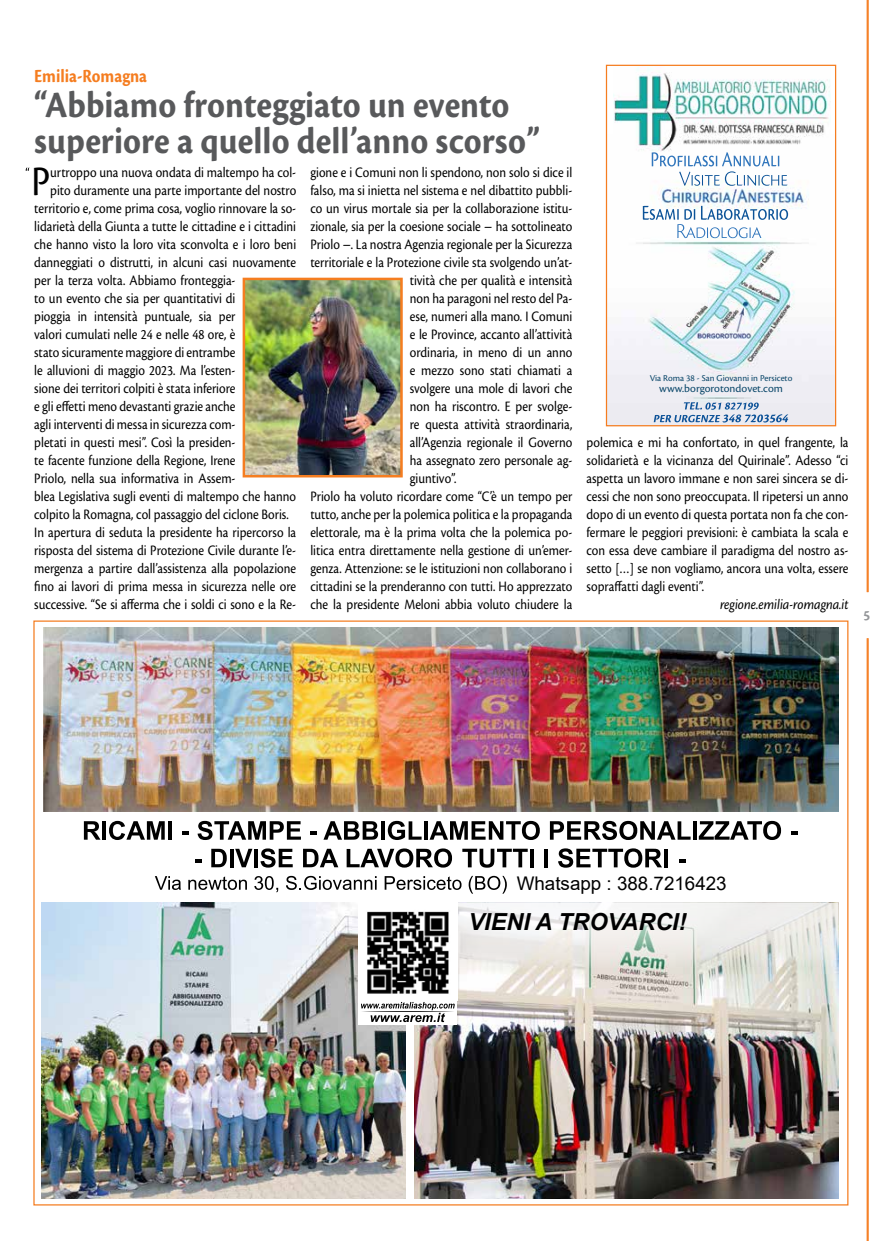
<style>
.page{position:relative;width:886px;height:1241px;background:#fff}
.page>*{position:absolute;margin:0;border:0;box-sizing:border-box;transform-origin:0 0}
.t1{font:43.62px "Cronos Pro";color:#000;scale:.87 1}
.t2{font:700 38.75px/35px "Cronos Pro";color:#58595b;scale:.9 1}
.t3{font:italic 700 23.5px "Arial";color:#000}
.t4{font:700 19.38px "Cronos Pro";color:#f57d20;scale:.87 1}
.t5{font:18.88px "Arial";color:#000}
.t6{font:15px/18px "Cronos Pro";color:#000;text-align:justify;scale:.87 1}
.t7{font:italic 15px "Cronos Pro";letter-spacing:-.005em;color:#000;scale:.9 1}
.t8{font:700 15px "Cronos Pro";color:#939598;scale:.9 1}
.t9{font:11.5px "Cronos Pro";color:#0b476a}
.t10{font:9.38px "Cronos Pro";color:#0b476a}
</style>
<div class="page">
<hr style="left:868px;top:0;width:1px;height:592px;background:#f57d20">
<hr style="left:867px;top:0;width:1px;height:592px;background:#f57d20">
<hr style="left:868px;top:638px;width:1px;height:602px;background:#f57d20">
<hr style="left:867px;top:638px;width:1px;height:602px;background:#f57d20">
<img style="left:608px;top:67px;width:226px;height:357px">
<img style="left:684px;top:402px;width:75px;height:8px">
<img style="left:729px;top:414px;width:59px;height:8px">
<img style="left:679px;top:171px;width:100px;height:15px">
<img style="left:677px;top:224px;width:84px;height:14px">
<img style="left:652px;top:152px;width:127px;height:14px">
<img style="left:643px;top:206px;width:145px;height:14px">
<div style="left:606px;top:65px;width:7px;height:68px;background:#fff"></div>
<hr style="left:831px;top:65px;width:4px;height:68px;background:#fff">
<div style="left:606px;top:65px;width:230px;height:361px;border:1px solid #f57d20"></div>
<img style="left:246px;top:280px;width:154px;height:194px">
<div style="left:243px;top:277px;width:160px;height:200px;border:2px solid #f57d20"></div>
<img style="left:33px;top:620px;width:816px;height:585px">
<svg style="left:26px;top:167px;width:3px;height:4px"></svg>
<p class="t4" style="left:34px;top:65px;width:131px">Emilia-Romagna</p>
<h2 class="t2" style="left:34px;top:88px;width:563px">“Abbiamo fronteggiato un evento superiore a quello dell’anno scorso”</h2>
<h1 class="t1" style="left:32px;top:156px;width:23px">P</h1>
<p class="t6" style="left:50px;top:163px;width:284px">urtroppo una nuova ondata di maltempo ha col-</p>
<p class="t6" style="left:310px;top:163px;width:303px">gione e i Comuni non li spendono, non solo si dice il</p>
<p class="t6" style="left:310px;top:181px;width:303px">falso, ma si inietta nel sistema e nel dibattito pubbli-</p>
<p class="t6" style="left:310px;top:199px;width:303px">co un virus mortale sia per la collaborazione istitu-</p>
<p class="t6" style="left:310px;top:217px;width:303px">zionale, sia per la coesione sociale - ha sottolineato</p>
<p class="t6" style="left:310px;top:235px;width:303px">Priolo -. La nostra Agenzia regionale per la Sicurezza</p>
<p class="t6" style="left:310px;top:253px;width:303px">territoriale e la Protezione civile sta svolgendo un’at-</p>
<p class="t6" style="left:410px;top:271px;width:188px">tività che per qualità e intensità</p>
<p class="t6" style="left:410px;top:289px;width:188px">non ha paragoni nel resto del Pa-</p>
<p class="t6" style="left:410px;top:307px;width:188px">ese, numeri alla mano. I Comuni</p>
<p class="t6" style="left:410px;top:325px;width:188px">e le Province, accanto all’attività</p>
<p class="t6" style="left:410px;top:343px;width:188px">ordinaria, in meno di un anno</p>
<p class="t6" style="left:410px;top:361px;width:188px">e mezzo sono stati chiamati a</p>
<p class="t6" style="left:410px;top:379px;width:188px">svolgere una mole di lavori che</p>
<p class="t6" style="left:410px;top:397px;width:188px">non ha riscontro. E per svolge-</p>
<p class="t6" style="left:410px;top:415px;width:188px">re questa attività straordinaria,</p>
<p class="t6" style="left:410px;top:433px;width:188px">all’Agenzia regionale il Governo</p>
<p class="t6" style="left:410px;top:451px;width:188px">ha assegnato zero personale ag-</p>
<p class="t6" style="left:410px;top:469px;width:55px">giuntivo”.</p>
<p class="t6" style="left:310px;top:487px;width:303px">Priolo ha voluto ricordare come “C’è un tempo per</p>
<p class="t6" style="left:310px;top:505px;width:303px">tutto, anche per la polemica politica e la propaganda</p>
<p class="t6" style="left:310px;top:523px;width:303px">elettorale, ma è la prima volta che la polemica po-</p>
<p class="t6" style="left:310px;top:541px;width:303px">litica entra direttamente nella gestione di un’emer-</p>
<p class="t6" style="left:310px;top:559px;width:302px">genza. Attenzione: se le istituzioni non collaborano i</p>
<p class="t6" style="left:310px;top:577px;width:303px">cittadini se la prenderanno con tutti. Ho apprezzato</p>
<p class="t6" style="left:310px;top:595px;width:303px">che la presidente Meloni abbia voluto chiudere la</p>
<p class="t6" style="left:50px;top:181px;width:284px">pito duramente una parte importante del nostro</p>
<p class="t6" style="left:34px;top:199px;width:303px">territorio e, come prima cosa, voglio rinnovare la so-</p>
<p class="t6" style="left:34px;top:217px;width:303px">lidarietà della Giunta a tutte le cittadine e i cittadini</p>
<p class="t6" style="left:34px;top:235px;width:303px">che hanno visto la loro vita sconvolta e i loro beni</p>
<p class="t6" style="left:34px;top:253px;width:303px">danneggiati o distrutti, in alcuni casi nuovamente</p>
<p class="t6" style="left:34px;top:271px;width:233px">per la terza volta. Abbiamo fronteggia-</p>
<p class="t6" style="left:34px;top:289px;width:233px">to un evento che sia per quantitativi di</p>
<p class="t6" style="left:34px;top:307px;width:233px">pioggia in intensità puntuale, sia per</p>
<p class="t6" style="left:34px;top:325px;width:233px">valori cumulati nelle 24 e nelle 48 ore, è</p>
<p class="t6" style="left:34px;top:343px;width:233px">stato sicuramente maggiore di entrambe</p>
<p class="t6" style="left:34px;top:361px;width:233px">le alluvioni di maggio 2023. Ma l’esten-</p>
<p class="t6" style="left:34px;top:379px;width:233px">sione dei territori colpiti è stata inferiore</p>
<p class="t6" style="left:34px;top:397px;width:233px">e gli effetti meno devastanti grazie anche</p>
<p class="t6" style="left:34px;top:415px;width:233px">agli interventi di messa in sicurezza com-</p>
<p class="t6" style="left:34px;top:433px;width:233px">pletati in questi mesi”. Così la presiden-</p>
<p class="t6" style="left:34px;top:451px;width:233px">te facente funzione della Regione, Irene</p>
<p class="t6" style="left:34px;top:469px;width:233px">Priolo, nella sua informativa in Assem-</p>
<p class="t6" style="left:34px;top:487px;width:303px">blea Legislativa sugli eventi di maltempo che hanno</p>
<p class="t6" style="left:34px;top:505px;width:294px">colpito la Romagna, col passaggio del ciclone Boris.</p>
<p class="t6" style="left:34px;top:523px;width:303px">In apertura di seduta la presidente ha ripercorso la</p>
<p class="t6" style="left:34px;top:541px;width:303px">risposta del sistema di Protezione Civile durante l’e-</p>
<p class="t6" style="left:34px;top:559px;width:303px">mergenza a partire dall’assistenza alla popolazione</p>
<p class="t6" style="left:34px;top:577px;width:303px">fino ai lavori di prima messa in sicurezza nelle ore</p>
<p class="t6" style="left:34px;top:595px;width:303px">successive. “Se si afferma che i soldi ci sono e la Re-</p>
<p class="t10" style="left:650px;top:373px;width:144px">Via Roma 38 - San Giovanni in Persiceto</p>
<p class="t9" style="left:659px;top:381px;width:125px">www.borgorotondovet.com</p>
<p class="t6" style="left:586px;top:433px;width:303px">polemica e mi ha confortato, in quel frangente, la solidarietà e la vicinanza del Quirinale”. Adesso “ci aspetta un lavoro immane e non sarei sincera se di&shy;cessi che non sono preoccupata. Il ripetersi un anno dopo di un evento di questa portata non fa che con&shy;fermare le peggiori previsioni: è cambiata la scala e con essa deve cambiare il paradigma del nostro as&shy;setto […] se non vogliamo, ancora una volta, essere sopraffatti dagli eventi”.</p>
<p class="t7" style="left:720px;top:595px;width:144px">regione.emilia-romagna.it</p>
<p class="t8" style="left:863px;top:606px;width:9px">5</p>
<p class="t5" style="left:517px;top:870px;width:211px">Whatsapp : 388.7216423</p>
<h3 class="t3" style="left:469px;top:906px;width:219px">VIENI A TROVARCI!</h3>
</div>
